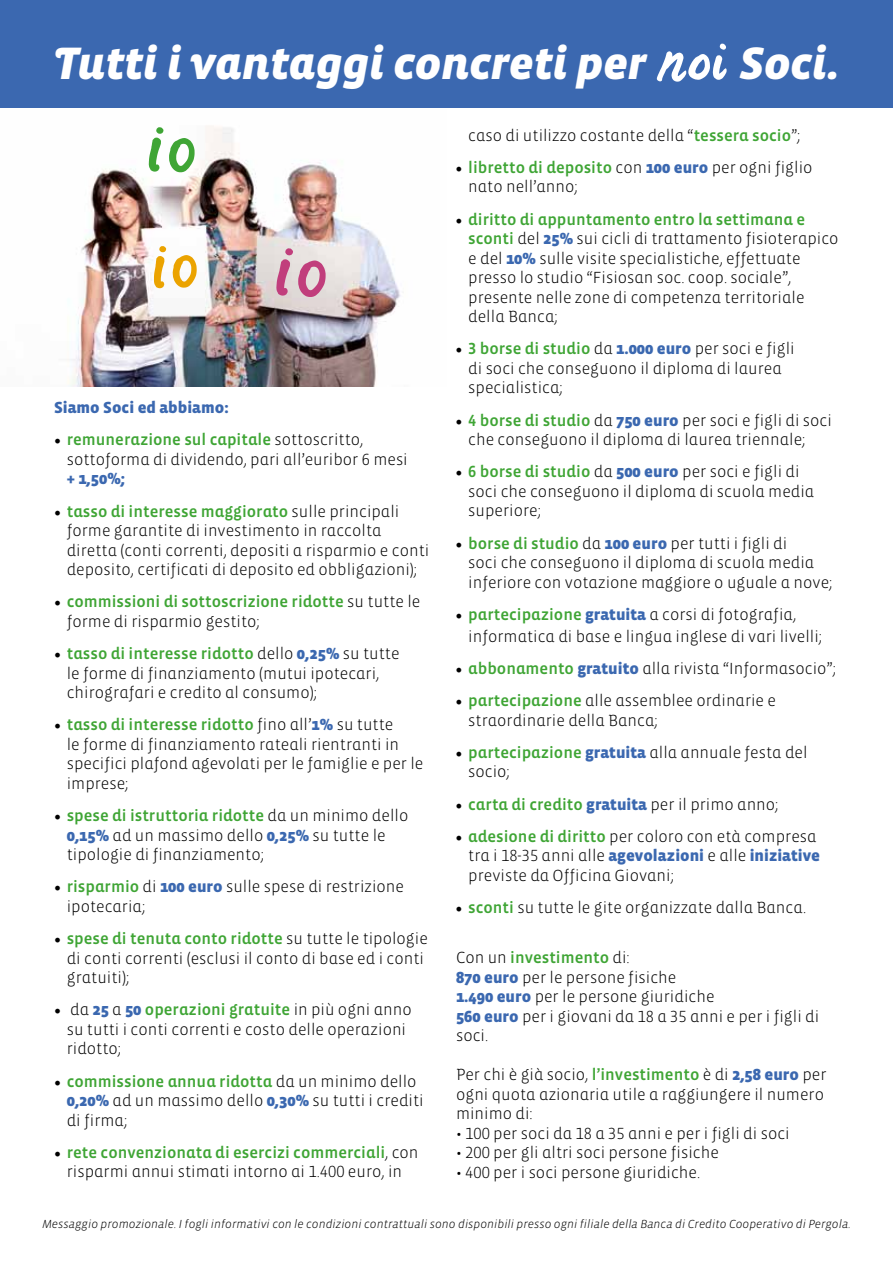
<style>
.page{position:relative;width:893px;height:1263px;background:#fff}
.page>*{position:absolute;margin:0;border:0;box-sizing:border-box;transform-origin:0 0}
.t1{font:46.5px "Vista Sans Alt Black Ita";letter-spacing:-.005em;color:#fff}
.t2{font:300 16.5px/19.5px "Vista Sans Alt";color:#000}
.t3{font:16.5px "Vista Sans Alt Med";color:#3fa535}
.t4{font:900 16.5px "Vista Sans";color:#3b68b0}
.t5{font:italic 300 12px "Vista Sans";color:#000}
.s1{font-family:"Minion Pro";font-size:18px;color:#000}
.s2{font-family:"Vista Sans Alt";font-weight:300;color:#000}
.s3{font-family:"Vista Sans";font-weight:900;color:#3b68b0}
.s4{font-family:"Minion Pro";font-weight:400;font-size:18px}
.s5{font-family:"Vista Sans Alt Med";font-weight:400;color:#3fa535}
</style>
<div class="page">
<img style="left:67px;top:126px;width:334px;height:261px">
<div style="left:0;top:0;width:893px;height:108px;background:#3b68b0"></div>
<svg style="left:657px;top:43px;width:70px;height:39px"></svg>
<svg style="left:173px;top:255px;width:24px;height:33px"></svg>
<svg style="left:154px;top:246px;width:12px;height:42px"></svg>
<svg style="left:149px;top:127px;width:46px;height:45px"></svg>
<svg style="left:276px;top:248px;width:50px;height:49px;background:#d8a5b9"></svg>
<h1 class="t1" style="left:54px;top:40px;width:594px">Tutti i vantaggi concreti per</h1>
<h1 class="t1" style="left:740px;top:40px;width:101px">Soci.</h1>
<p class="t4" style="left:54px;top:398px;width:176px">Siamo Soci ed abbiamo:</p>
<p class="t3" style="left:54px;top:431px;width:311px"><span class="s1">•</span> remunerazione sul capitale <span class="s2">sottoscritto,</span></p>
<p class="t2" style="left:67px;top:450px;width:343px">sottoforma di dividendo, pari all’euribor 6 mesi</p>
<p class="t4" style="left:67px;top:470px;width:60px">+ 1,50%;</p>
<p class="t3" style="left:54px;top:502px;width:347px"><span class="s1">•</span> tasso di interesse maggiorato <span class="s2">sulle principali</span></p>
<p class="t2" style="left:67px;top:521px;width:364px">forme garantite di investimento in raccolta diretta (conti correnti, depositi a risparmio e conti deposito, certificati di deposito ed obbligazioni);</p>
<p class="t3" style="left:54px;top:593px;width:368px"><span class="s1">•</span> commissioni di sottoscrizione ridotte <span class="s2">su tutte le</span></p>
<p class="t2" style="left:67px;top:612px;width:194px">forme di risparmio gestito;</p>
<p class="t3" style="left:54px;top:645px;width:347px"><span class="s1">•</span> tasso di interesse ridotto <span class="s2">dello</span> <span class="s3">0,25%</span> <span class="s2">su tutte</span></p>
<p class="t2" style="left:67px;top:664px;width:314px">le forme di finanziamento (mutui ipotecari, chirografari e credito al consumo);</p>
<p class="t3" style="left:54px;top:716px;width:341px"><span class="s1">•</span> tasso di interesse ridotto <span class="s2">fino all’</span><span class="s3">1%</span> <span class="s2">su tutte</span></p>
<p class="t2" style="left:67px;top:735px;width:358px">le forme di finanziamento rateali rientranti in specifici plafond agevolati per le famiglie e per le imprese;</p>
<p class="t3" style="left:54px;top:807px;width:356px"><span class="s1">•</span> spese di istruttoria ridotte <span class="s2">da un minimo dello</span></p>
<p class="t2" style="left:67px;top:826px;width:320px"><span class="s3">0,15%</span> ad un massimo dello <span class="s3">0,25%</span> su tutte le tipologie di finanziamento;</p>
<p class="t2" style="left:67px;top:877px;width:339px;text-indent:-13px"><span class="s4">•</span> <span class="s5">risparmio</span> di <span class="s3">100 euro</span> sulle spese di restrizione ipotecaria;</p>
<p class="t3" style="left:54px;top:930px;width:375px"><span class="s1">•</span> spese di tenuta conto ridotte <span class="s2">su tutte le tipologie</span></p>
<p class="t2" style="left:67px;top:949px;width:359px">di conti correnti (esclusi il conto di base ed i conti gratuiti);</p>
<p class="t3" style="left:54px;top:1001px;width:359px"><span class="s1">•</span> <span class="s2">da</span> <span class="s3">25</span> <span class="s2">a</span> <span class="s3">50</span> operazioni gratuite <span class="s2">in più ogni anno</span></p>
<p class="t2" style="left:67px;top:1020px;width:341px">su tutti i conti correnti e costo delle operazioni ridotto;</p>
<p class="t3" style="left:54px;top:1073px;width:364px"><span class="s1">•</span> commissione annua ridotta <span class="s2">da un minimo dello</span></p>
<p class="t2" style="left:67px;top:1091px;width:358px"><span class="s3">0,20%</span> ad un massimo dello <span class="s3">0,30%</span> su tutti i crediti di firma;</p>
<p class="t3" style="left:54px;top:1144px;width:366px"><span class="s1">•</span> rete convenzionata di esercizi commerciali<span class="s2">, con</span></p>
<p class="t2" style="left:67px;top:1162px;width:337px">risparmi annui stimati intorno ai 1.400 euro, in</p>
<p class="t2" style="left:468px;top:126px;width:334px">caso di utilizzo costante della “<span class="s5">tessera socio</span>”;</p>
<p class="t3" style="left:455px;top:159px;width:358px"><span class="s1">•</span> libretto di deposito <span class="s2">con</span> <span class="s3">100 euro</span> <span class="s2">per ogni figlio</span></p>
<p class="t2" style="left:468px;top:177px;width:111px">nato nell’anno;</p>
<p class="t3" style="left:455px;top:211px;width:351px"><span class="s1">•</span> diritto di appuntamento entro la settimana e</p>
<p class="t2" style="left:468px;top:229px;width:372px"><span class="s5">sconti</span> del <span class="s3">25%</span> sui cicli di trattamento fisioterapico e del <span class="s3">10%</span> sulle visite specialistiche, effettuate presso lo studio “Fisiosan soc. coop. sociale”, presente nelle zone di competenza territoriale della Banca;</p>
<p class="t2" style="left:468px;top:339px;width:328px;text-indent:-13px"><span class="s4">•</span> <span class="s5">3 borse di studio</span> da <span class="s3">1.000 euro</span> per soci e figli di soci che conseguono il diploma di laurea specialistica;</p>
<p class="t2" style="left:468px;top:411px;width:365px;text-indent:-13px"><span class="s4">•</span> <span class="s5">4 borse di studio</span> da <span class="s3">750 euro</span> per soci e figli di soci che conseguono il diploma di laurea triennale;</p>
<p class="t2" style="left:468px;top:462px;width:348px;text-indent:-13px"><span class="s4">•</span> <span class="s5">6 borse di studio</span> da <span class="s3">500 euro</span> per soci e figli di soci che conseguono il diploma di scuola media superiore;</p>
<p class="t2" style="left:468px;top:534px;width:366px;text-indent:-13px"><span class="s4">•</span> <span class="s5">borse di studio</span> da <span class="s3">100 euro</span> per tutti i figli di<br>soci che conseguono il diploma di scuola media inferiore con votazione maggiore o uguale a nove;</p>
<p class="t2" style="left:468px;top:604px;width:355px;line-height:21.6px;text-indent:-13px"><span class="s4">•</span> <span class="s5">partecipazione</span> <span class="s3">gratuita</span> a corsi di fotografia, informatica di base e lingua inglese di vari livelli;</p>
<p class="t2" style="left:455px;top:659px;width:382px"><span class="s4">•</span> <span class="s5">abbonamento</span> <span class="s3">gratuito</span> alla rivista “Informasocio”;</p>
<p class="t2" style="left:468px;top:691px;width:309px;text-indent:-13px"><span class="s4">•</span> <span class="s5">partecipazione</span> alle assemblee ordinarie e straordinarie della Banca;</p>
<p class="t2" style="left:468px;top:743px;width:341px;text-indent:-13px"><span class="s4">•</span> <span class="s5">partecipazione</span> <span class="s3">gratuita</span> alla annuale festa del socio;</p>
<p class="t2" style="left:455px;top:795px;width:324px"><span class="s4">•</span> <span class="s5">carta di credito</span> <span class="s3">gratuita</span> per il primo anno;</p>
<p class="t2" style="left:468px;top:827px;width:353px;text-indent:-13px"><span class="s4">•</span> <span class="s5">adesione di diritto</span> per coloro con età compresa tra i 18-35 anni alle <span class="s3">agevolazioni</span> e alle <span class="s3">iniziative </span>previste da Officina Giovani;</p>
<p class="t2" style="left:455px;top:898px;width:352px"><span class="s4">•</span> <span class="s5">sconti</span> su tutte le gite organizzate dalla Banca.</p>
<p class="t3" style="left:456px;top:949px;width:175px"><span class="s2">Con un</span> investimento <span class="s2">di:</span></p>
<p class="t2" style="left:456px;top:968px;width:365px"><span class="s3">870 euro</span> per le persone fisiche<br><span class="s3">1.490 euro</span> per le persone giuridiche<br><span class="s3">560 euro</span> per i giovani da 18 a 35 anni e per i figli di soci.</p>
<p class="t2" style="left:456px;top:1065px;width:372px">Per chi è già socio, <span class="s5">l’investimento</span> è di <span class="s3">2,58 euro</span> per ogni quota azionaria utile a raggiungere il numero minimo di:</p>
<p class="t2" style="left:456px;top:1124px;width:335px">• 100 per soci da 18 a 35 anni e per i figli di soci</p>
<p class="t2" style="left:456px;top:1143px;width:264px">• 200 per gli altri soci persone fisiche</p>
<p class="t2" style="left:456px;top:1163px;width:246px">• 400 per i soci persone giuridiche.</p>
<p class="t5" style="left:42px;top:1218px;width:810px">Messaggio promozionale. I fogli informativi con le condizioni contrattuali sono disponibili presso ogni filiale della Banca di Credito Cooperativo di Pergola.</p>
</div>
